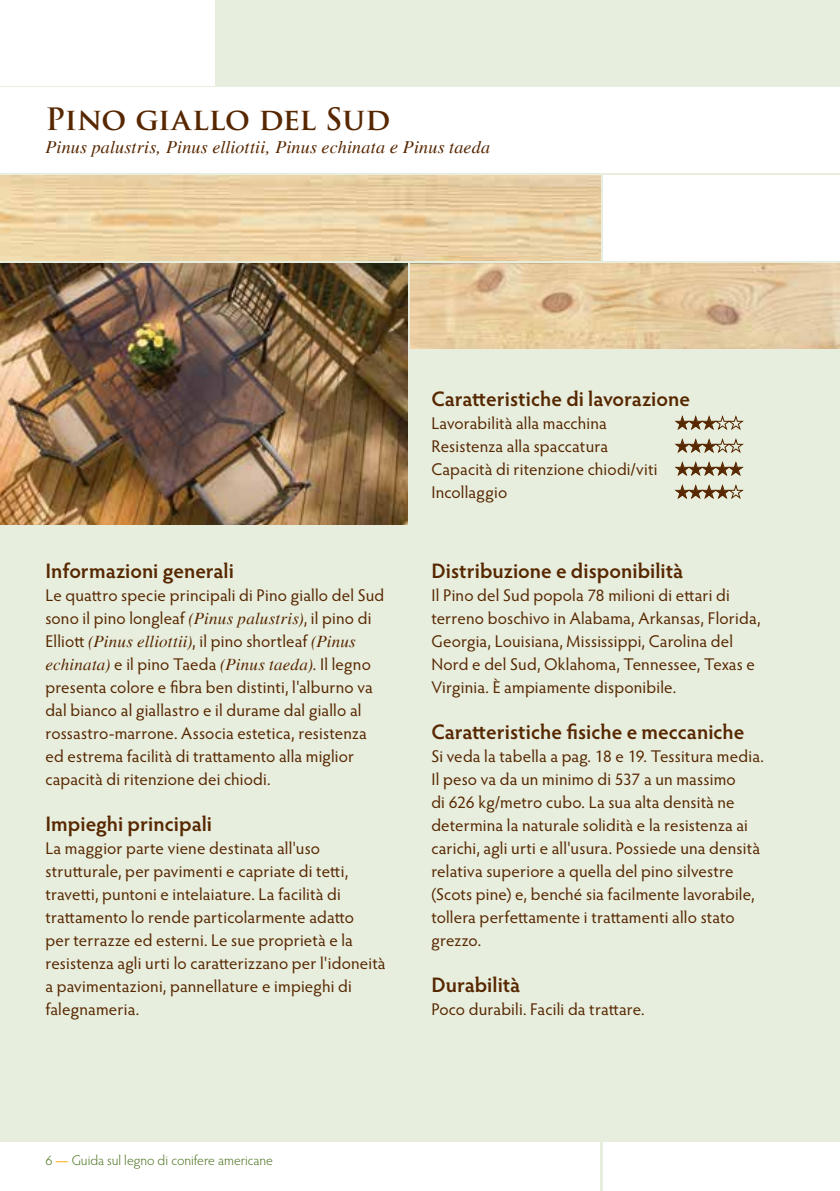
<style>
.page{position:relative;width:840px;height:1191px;background:#fff}
.page>*{position:absolute;margin:0;border:0;box-sizing:border-box;transform-origin:0 0}
.t1{font:700 30px "Trajan Pro";letter-spacing:-.005em;color:#572700}
.t2{font:600 21px "Hypatia Sans Pro";color:#572700}
.t3{font:italic 18px "Times";letter-spacing:.01em;color:#572700}
.t4{font:17px/23px "Hypatia Sans Pro";letter-spacing:.01em;color:#572700}
.t5{font:italic 17px "Times";letter-spacing:.015em;color:#572700}
.t6{font:17px "Zapf Dingbats ITC";color:#572700}
.t7{font:300 14px "Hypatia Sans Pro";color:#4b711d}
.s1{font-size:19px}
.s2{font-family:"Times";font-style:italic}
.s3{font-family:"Hypatia Sans Pro";font-style:normal}
.s4{font-weight:600;color:#fdbe56}
</style>
<div class="page">
<div style="left:0;top:0;width:839px;height:1191px;background:#e7eede"></div>
<div style="left:602px;top:1142px;width:237px;height:49px;background:#fff"></div>
<div style="left:0;top:1142px;width:600px;height:49px;background:#fff"></div>
<div style="left:0;top:88px;width:839px;height:85px;background:#fff"></div>
<div style="left:602px;top:176px;width:237px;height:85px;background:#fff"></div>
<div style="left:0;top:0;width:214px;height:85px;background:#fff"></div>
<img style="left:410px;top:264px;width:429px;height:85px">
<img style="left:0;top:176px;width:600px;height:85px">
<img style="left:0;top:264px;width:407px;height:260px">
<svg style="left:674px;top:415px;width:69px;height:15px"></svg>
<svg style="left:674px;top:438px;width:69px;height:15px"></svg>
<svg style="left:674px;top:461px;width:69px;height:15px"></svg>
<svg style="left:674px;top:484px;width:69px;height:15px"></svg>
<h1 class="t1" style="left:45px;top:100px;width:346px">Pino giallo del Sud</h1>
<p class="t3" style="left:45px;top:137px;width:446px">Pinus palustris<span class="s1">,</span> Pinus elliottii<span class="s1">,</span> Pinus echinata <span class="s1">e</span> Pinus taeda</p>
<p class="t2" style="left:45px;top:556px;width:190px">Informazioni generali</p>
<p class="t4" style="left:45px;top:583px;width:340px">Le quattro specie principali di Pino giallo del Sud sono il pino longleaf <span class="s2">(Pinus palustris)</span>, il pino di<br>Elliott <span class="s2">(Pinus elliottii)</span>, il pino shortleaf <span class="s2">(Pinus</span></p>
<p class="t5" style="left:45px;top:655px;width:327px">echinata) <span class="s3">e il pino Taeda</span> (Pinus taeda)<span class="s3">. Il legno</span></p>
<p class="t4" style="left:45px;top:675px;width:329px">presenta colore e fibra ben distinti, l'alburno va dal bianco al giallastro e il durame dal giallo al rossastro-marrone. Associa estetica, resistenza ed estrema facilità di trattamento alla miglior capacità di ritenzione dei chiodi.</p>
<p class="t2" style="left:45px;top:809px;width:168px">Impieghi principali</p>
<p class="t4" style="left:45px;top:836px;width:341px">La maggior parte viene destinata all'uso strutturale, per pavimenti e capriate di tetti, travetti, puntoni e intelaiature. La facilità di trattamento lo rende particolarmente adatto<br>per terrazze ed esterni. Le sue proprietà e la resistenza agli urti lo caratterizzano per l'idoneità a pavimentazioni, pannellature e impieghi di falegnameria.</p>
<p class="t2" style="left:431px;top:384px;width:260px">Caratteristiche di lavorazione</p>
<p class="t4" style="left:431px;top:411px;width:177px">Lavorabilità alla macchina</p>
<p class="t6" style="left:675px;top:415px;width:42px">★★★</p>
<p class="t4" style="left:431px;top:434px;width:178px">Resistenza alla spaccatura</p>
<p class="t6" style="left:675px;top:438px;width:42px">★★★</p>
<p class="t4" style="left:431px;top:457px;width:313px">Capacità di ritenzione chiodi/viti ★★★★★<br>Incollaggio</p>
<p class="t6" style="left:675px;top:484px;width:56px">★★★★</p>
<p class="t2" style="left:431px;top:556px;width:253px">Distribuzione e disponibilità</p>
<p class="t4" style="left:431px;top:583px;width:330px">Il Pino del Sud popola 78 milioni di ettari di terreno boschivo in Alabama, Arkansas, Florida, Georgia, Louisiana, Mississippi, Carolina del Nord e del Sud, Oklahoma, Tennessee, Texas e Virginia. È ampiamente disponibile.</p>
<p class="t2" style="left:431px;top:717px;width:314px">Caratteristiche fisiche e meccaniche</p>
<p class="t4" style="left:431px;top:744px;width:334px">Si veda la tabella a pag. 18 e 19. Tessitura media.<br>Il peso va da un minimo di 537 a un massimo<br>di 626 kg/metro cubo. La sua alta densità ne determina la naturale solidità e la resistenza ai carichi, agli urti e all'usura. Possiede una densità relativa superiore a quella del pino silvestre (Scots pine) e, benché sia facilmente lavorabile, tollera perfettamente i trattamenti allo stato grezzo.</p>
<p class="t2" style="left:431px;top:970px;width:90px">Durabilità</p>
<p class="t4" style="left:431px;top:997px;width:215px">Poco durabili. Facili da trattare.</p>
<p class="t7" style="left:45px;top:1151px;width:229px">6 <span class="s4">—</span> Guida sul legno di conifere americane</p>
</div>
